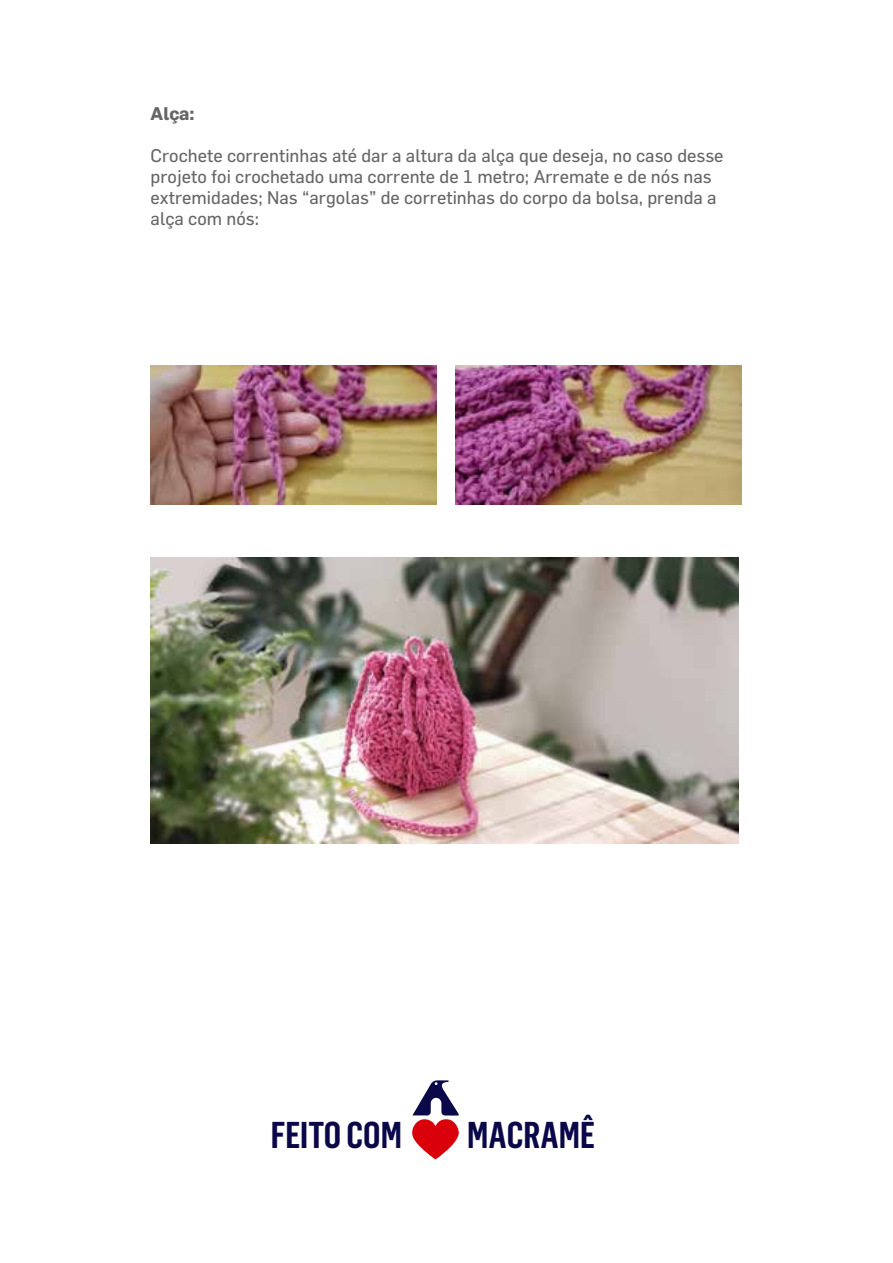
<style>
.page{position:relative;width:893px;height:1263px;background:#fff}
.page>*{position:absolute;margin:0;border:0;box-sizing:border-box;transform-origin:0 0}
.t1{font:600 36.6px "Flama Cond";color:#0a0848}
.t2{font:18px/21px "Flama";color:#666}
.t3{font:700 18px "Flama";color:#666}
</style>
<div class="page">
<svg style="left:412px;top:1080px;width:47px;height:79px"></svg>
<img style="left:151px;top:366px;width:285px;height:138px">
<img style="left:455px;top:366px;width:286px;height:138px">
<img style="left:151px;top:557px;width:588px;height:287px">
<p class="t3" style="left:151px;top:103px;width:46px">Alça:</p>
<p class="t2" style="left:151px;top:145px;width:574px">Crochete correntinhas até dar a altura da alça que deseja, no caso desse projeto foi crochetado uma corrente de 1 metro; Arremate e de nós nas extremidades; Nas “argolas” de corretinhas do corpo da bolsa, prenda a alça com nós:</p>
<h1 class="t1" style="left:271px;top:1108px;width:133px">FEITO COM</h1>
<h1 class="t1" style="left:467px;top:1108px;width:129px">MACRAMÊ</h1>
</div>
